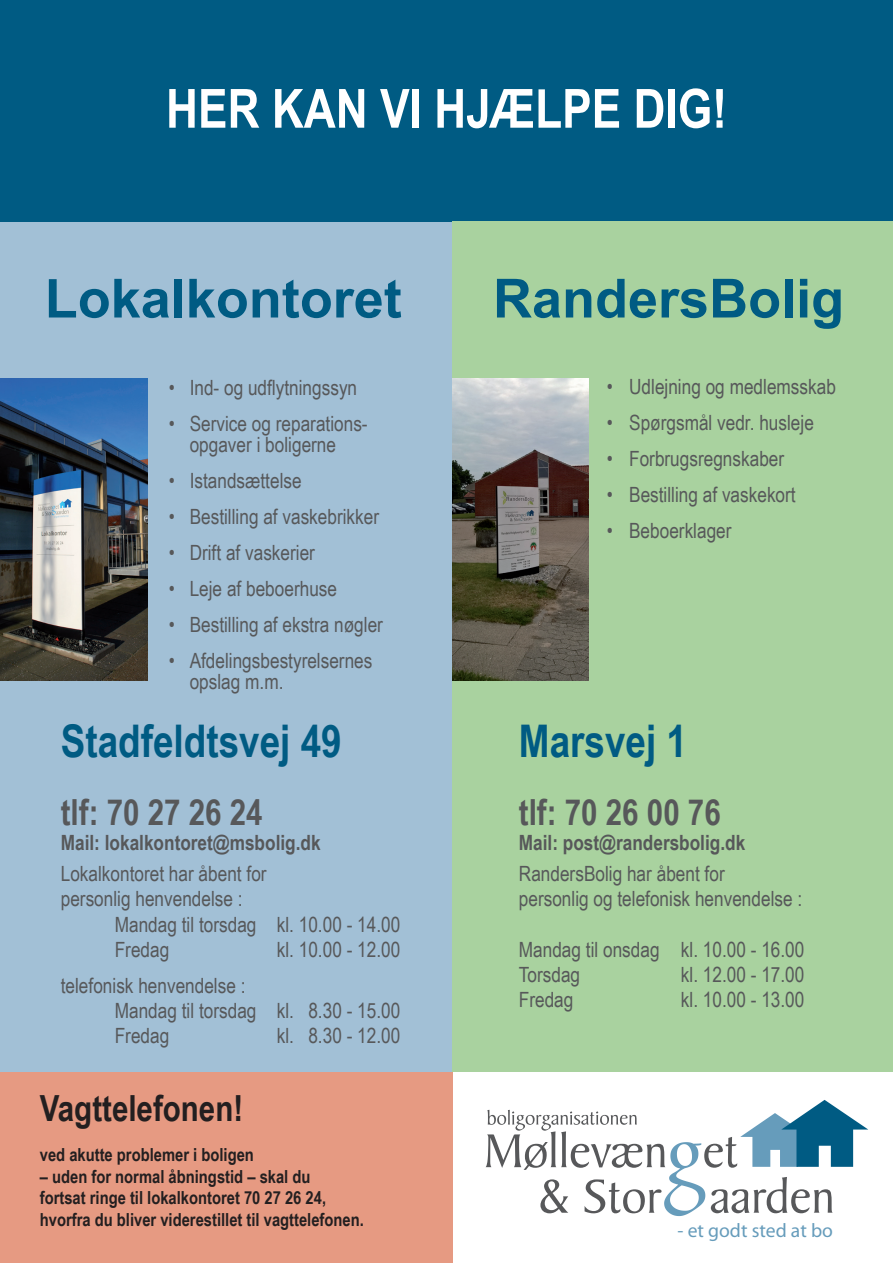
<style>
.page{position:relative;width:893px;height:1263px;background:#fff}
.page>*{position:absolute;margin:0;border:0;box-sizing:border-box;transform-origin:0 0}
.t1{font:700 54px "Arial";color:#005b83}
.t2{font:700 54px "Arial Narrow";color:#fff}
.t3{font:700 45px "Arial Narrow";color:#005b83}
.t4{font:700 36px "Arial Narrow";color:#57585a}
.t5{font:700 36px "Arial Narrow";color:#231f20}
.t6{font:21px/25.2px "Arial Narrow";color:#57585a}
.t7{font:700 21px "Arial Narrow";color:#57585a}
.t8{font:19.65px "Myriad";color:#669cbb}
.t9{font:700 18px/21.6px "Arial Narrow";color:#231f20}
</style>
<div class="page">
<div style="left:0;top:221px;width:453px;height:851px;background:#a2c0d6"></div>
<div style="left:0;top:0;width:893px;height:221px;background:#005b83"></div>
<div style="left:453px;top:221px;width:440px;height:851px;background:#a9d29f"></div>
<div style="left:1px;top:1072px;width:452px;height:191px;background:#e69a82"></div>
<img style="left:0;top:378px;width:147px;height:302px">
<svg style="left:486px;top:1100px;width:382px;height:116px"></svg>
<img style="left:453px;top:378px;width:135px;height:302px">
<h1 class="t2" style="left:166px;top:68px;width:562px">HER KAN VI HJÆLPE DIG!</h1>
<h1 class="t1" style="left:45px;top:262px;width:359px">Lokalkontoret</h1>
<h1 class="t1" style="left:493px;top:262px;width:353px">RandersBolig</h1>
<p class="t6" style="left:169px;top:374px;width:190px">• Ind- og udflytningssyn</p>
<p class="t6" style="left:169px;top:412px;width:201px;line-height:21px;text-align:center">• Service og reparations&shy;opgaver i boligerne</p>
<p class="t6" style="left:169px;top:467px;width:134px">• Istandsættelse</p>
<p class="t6" style="left:169px;top:503px;width:212px">• Bestilling af vaskebrikker</p>
<p class="t6" style="left:169px;top:539px;width:148px">• Drift af vaskerier</p>
<p class="t6" style="left:169px;top:575px;width:170px">• Leje af beboerhuse</p>
<p class="t6" style="left:169px;top:611px;width:216px">• Bestilling af ekstra nøgler</p>
<p class="t6" style="left:190px;top:649px;width:184px;line-height:21px;text-indent:-21px">• Afdelingsbestyrelsernes opslag m.m.</p>
<h2 class="t3" style="left:61px;top:707px;width:282px">Stadfeldtsvej 49</h2>
<h3 class="t4" style="left:61px;top:785px;width:203px">tlf: 70 27 26 24</h3>
<p class="t7" style="left:61px;top:827px;width:261px">Mail: lokalkontoret@msbolig.dk</p>
<p class="t6" style="left:61px;top:860px;width:207px">Lokalkontoret har åbent for personlig henvendelse :</p>
<p class="t6" style="left:115px;top:911px;width:287px">Mandag til torsdag kl. 10.00 - 14.00<br>Fredag</p>
<p class="t6" style="left:277px;top:936px;width:125px">kl. 10.00 - 12.00</p>
<p class="t6" style="left:115px;top:972px;width:287px;text-indent:-54px">telefonisk henvendelse :<br>Mandag til torsdag kl. 8.30 - 15.00<br>Fredag</p>
<p class="t6" style="left:277px;top:1022px;width:125px">kl. 8.30 - 12.00</p>
<h3 class="t5" style="left:40px;top:1081px;width:205px">Vagttelefonen!</h3>
<p class="t9" style="left:40px;top:1143px;width:216px">ved akutte problemer i boligen</p>
<p class="t9" style="left:40px;top:1165px;width:326px">– uden for normal åbningstid – skal du<br>fortsat ringe til lokalkontoret 70 27 26 24, hvorfra du bliver viderestillet til vagttelefonen.</p>
<p class="t6" style="left:607px;top:373px;width:231px">• Udlejning og medlemsskab</p>
<p class="t6" style="left:607px;top:409px;width:209px">• Spørgsmål vedr. husleje</p>
<p class="t6" style="left:607px;top:445px;width:179px">• Forbrugsregnskaber</p>
<p class="t6" style="left:607px;top:481px;width:191px">• Bestilling af vaskekort</p>
<p class="t6" style="left:607px;top:517px;width:126px">• Beboerklager</p>
<h2 class="t3" style="left:519px;top:707px;width:170px">Marsvej 1</h2>
<h3 class="t4" style="left:519px;top:785px;width:203px">tlf: 70 26 00 76</h3>
<p class="t7" style="left:519px;top:827px;width:228px">Mail: post@randersbolig.dk</p>
<p class="t6" style="left:519px;top:860px;width:285px">RandersBolig har åbent for<br>personlig og telefonisk henvendelse :</p>
<p class="t6" style="left:519px;top:936px;width:287px">Mandag til onsdag kl. 10.00 - 16.00<br>Torsdag</p>
<p class="t6" style="left:681px;top:961px;width:125px">kl. 12.00 - 17.00</p>
<p class="t6" style="left:519px;top:986px;width:56px">Fredag</p>
<p class="t6" style="left:681px;top:986px;width:125px">kl. 10.00 - 13.00</p>
<p class="t8" style="left:677px;top:1220px;width:157px">- et godt sted at bo</p>
</div>
